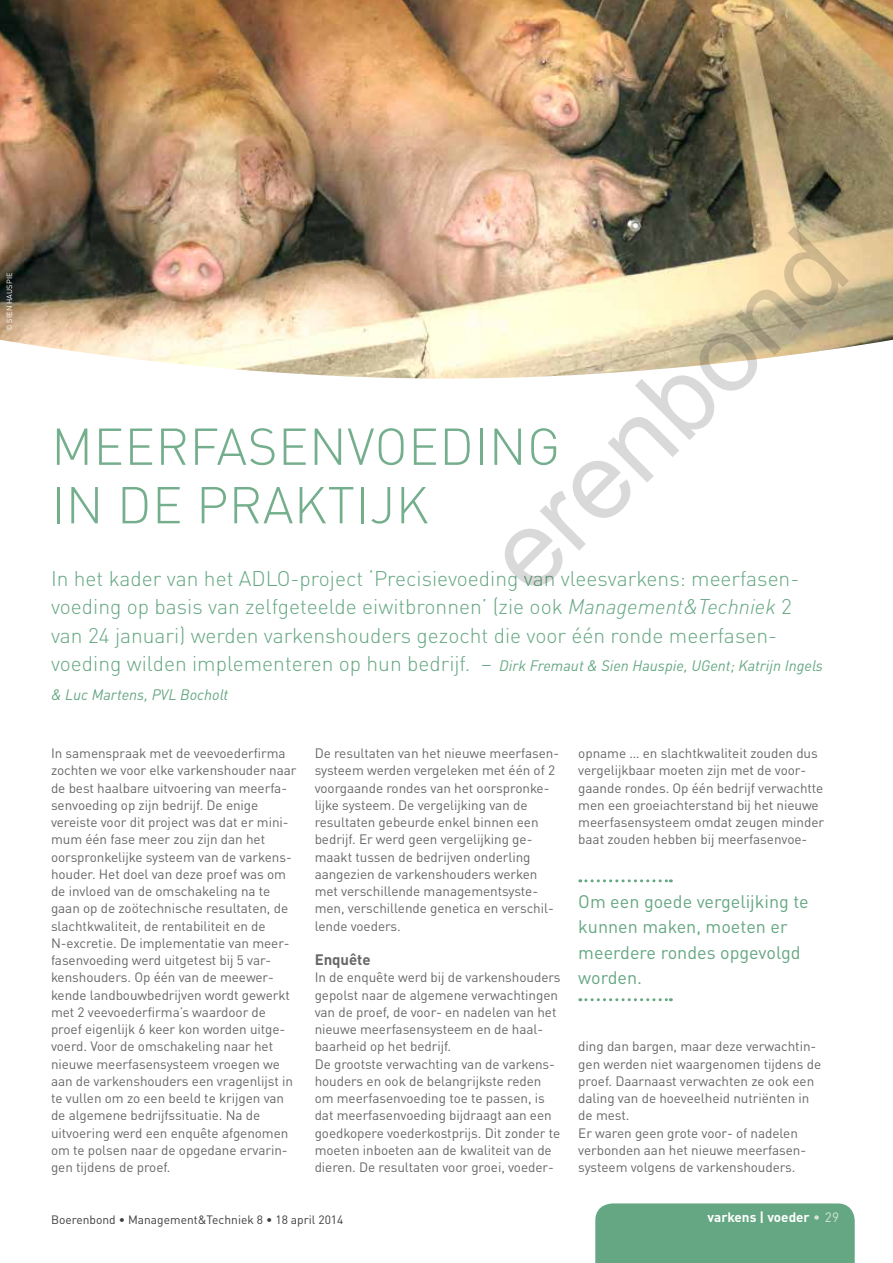
<style>
.page{position:relative;width:893px;height:1263px;background:#fff}
.page>*{position:absolute;margin:0;border:0;box-sizing:border-box;transform-origin:0 0}
.t1{font:108px "Arial";color:rgb(0 0 0/.15)}
.t2{font:300 51px/58.5px "DINOT";letter-spacing:.01em;color:#74ae8d}
.t3{font:300 21px/28.5px "DINOT";color:#65a783}
.t4{font:18px/25.5px "DINOT";color:#65a783}
.t5{font:italic 15px/28.5px "DINOT";color:#65a783}
.t6{font:700 15px "DINOT";letter-spacing:-.005em;color:#67676a}
.t7{font:13.5px/17.2px "DINOT";letter-spacing:-.005em;color:#67676a}
.t8{font:700 13.5px "DINOT";color:#fff}
.t9{font:12px "DINOT";color:#3e3e3f}
.t10{font:7.5px "DINOT";letter-spacing:.01em;color:#fff}
.s1{font-style:italic}
.s2{font-weight:300;font-style:normal;font-size:21px}
.s3{font-weight:400;color:#d2e4d8}
</style>
<div class="page">
<div style="left:595px;top:1203px;width:260px;height:60px;background:#65a783"></div>
<img style="left:0;top:0;width:893px;height:379px">
<svg style="left:580px;top:879px;width:91px;height:3px"></svg>
<svg style="left:580px;top:998px;width:91px;height:3px"></svg>
<p class="t10" style="left:5px;top:331px;width:60px;rotate:-90deg">© SIEN HAUSPIE</p>
<h1 class="t1" style="left:455px;top:521px;width:458px;rotate:-45deg">erenbond</h1>
<h2 class="t2" style="left:51px;top:417px;width:510px">MEERFASENVOEDING<br>IN DE PRAKTIJK</h2>
<p class="t3" style="left:51px;top:564px;width:750px">In het kader van het ADLO-project ‘Precisievoeding van vleesvarkens: meerfasen&shy;voeding op basis van zelfgeteelde eiwitbronnen’ (zie ook <span class="s1">Management&amp;Techniek</span> 2 van 24 januari) werden varkenshouders gezocht die voor één ronde meerfasen-</p>
<p class="t5" style="left:51px;top:651px;width:773px"><span class="s2">voeding wilden implementeren op hun bedrijf. –</span> Dirk Fremaut &amp; Sien Hauspie, UGent; Katrijn Ingels &amp; Luc Martens, PVL Bocholt</p>
<p class="t7" style="left:51px;top:744px;width:247px">In samenspraak met de veevoederfirma zochten we voor elke varkenshouder naar de best haalbare uitvoering van meerfa&shy;senvoeding op zijn bedrijf. De enige vereiste voor dit project was dat er mini&shy;mum één fase meer zou zijn dan het oorspronkelijke systeem van de varkens&shy;houder. Het doel van deze proef was om de invloed van de omschakeling na te gaan op de zoötechnische resultaten, de slachtkwaliteit, de rentabiliteit en de N-excretie. De implementatie van meer&shy;fasenvoeding werd uitgetest bij 5 var&shy;kenshouders. Op één van de meewer&shy;kende landbouwbedrijven wordt gewerkt met 2 veevoederfirma’s waardoor de proef eigenlijk 6 keer kon worden uitge&shy;voerd. Voor de omschakeling naar het nieuwe meerfasensysteem vroegen we aan de varkenshouders een vragenlijst in te vullen om zo een beeld te krijgen van de algemene bedrijfssituatie. Na de uitvoering werd een enquête afgenomen om te polsen naar de opgedane ervarin&shy;gen tijdens de proef.</p>
<p class="t7" style="left:315px;top:744px;width:246px">De resultaten van het nieuwe meerfasen&shy;systeem werden vergeleken met één of 2 voorgaande rondes van het oorspronke&shy;lijke systeem. De vergelijking van de resultaten gebeurde enkel binnen een bedrijf. Er werd geen vergelijking ge&shy;maakt tussen de bedrijven onderling aangezien de varkenshouders werken met verschillende managementsyste&shy;men, verschillende genetica en verschil&shy;lende voeders.</p>
<p class="t6" style="left:315px;top:950px;width:57px">Enquête</p>
<p class="t7" style="left:315px;top:969px;width:247px">In de enquête werd bij de varkenshouders gepolst naar de algemene verwachtingen van de proef, de voor- en nadelen van het nieuwe meerfasensysteem en de haal&shy;baarheid op het bedrijf.<br>De grootste verwachting van de varkens&shy;houders en ook de belangrijkste reden om meerfasenvoeding toe te passen, is dat meerfasenvoeding bijdraagt aan een goedkopere voederkostprijs. Dit zonder te moeten inboeten aan de kwaliteit van de dieren. De resultaten voor groei, voeder-</p>
<p class="t7" style="left:578px;top:744px;width:247px">opname … en slachtkwaliteit zouden dus vergelijkbaar moeten zijn met de voor&shy;gaande rondes. Op één bedrijf verwachtte men een groeiachterstand bij het nieuwe meerfasensysteem omdat zeugen minder baat zouden hebben bij meerfasenvoe-</p>
<h3 class="t4" style="left:578px;top:888px;width:232px">Om een goede vergelijking te kunnen maken, moeten er meerdere rondes opgevolgd worden.</h3>
<p class="t7" style="left:578px;top:1038px;width:244px">ding dan bargen, maar deze verwachtin&shy;gen werden niet waargenomen tijdens de proef. Daarnaast verwachten ze ook een daling van de hoeveelheid nutriënten in de mest.<br>Er waren geen grote voor- of nadelen verbonden aan het nieuwe meerfasen&shy;systeem volgens de varkenshouders.</p>
<p class="t9" style="left:51px;top:1212px;width:294px">Boerenbond • Management&amp;Techniek 8 • 18 april 2014</p>
<p class="t8" style="left:708px;top:1208px;width:133px">varkens | voeder <span class="s3">• 29</span></p>
</div>
